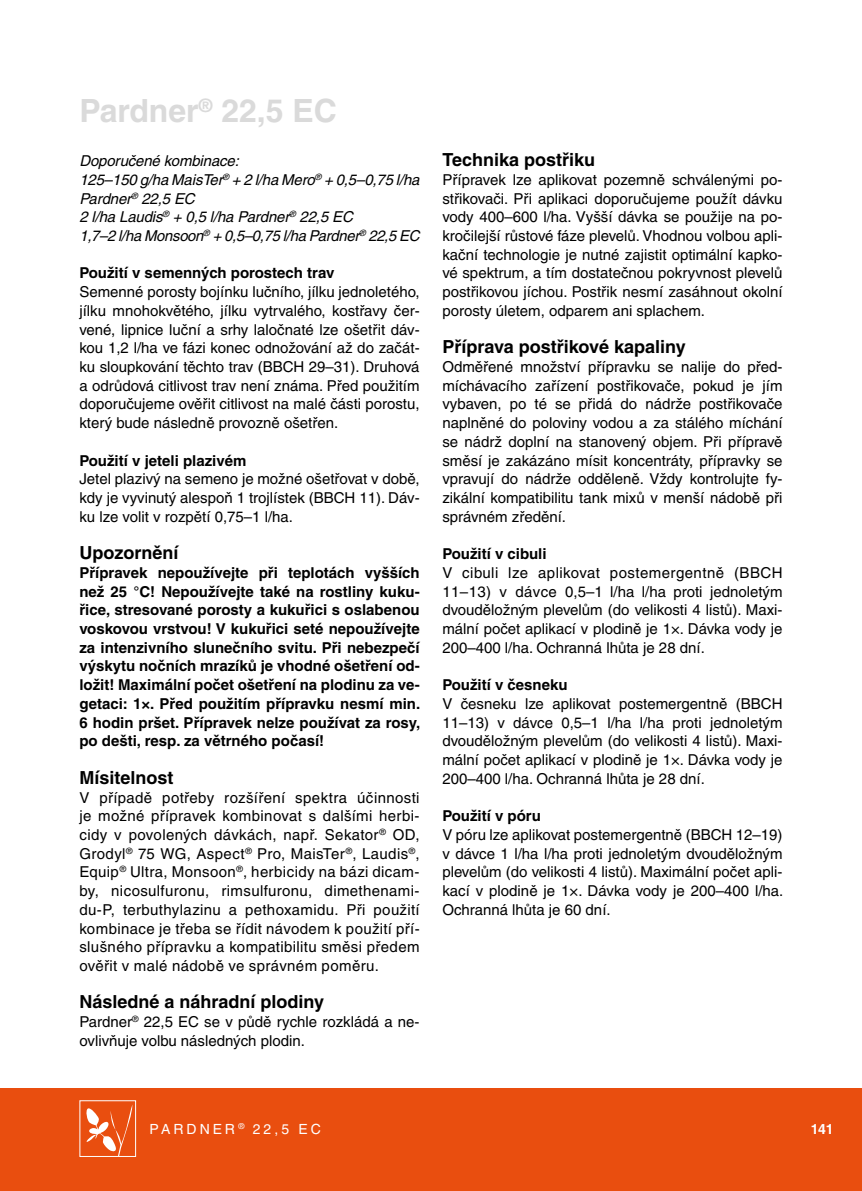
<style>
.page{position:relative;width:862px;height:1191px;background:#fff}
.page>*{position:absolute;margin:0;border:0;box-sizing:border-box;transform-origin:0 0}
.t1{font:700 32px "Helvetica CE";color:#dadada}
.t2{font:700 18px "Helvetica CE";color:#000}
.t3{font:15px/18.8px "Helvetica CE";color:#000;text-align:justify}
.t4{font:700 15px/18.8px "Helvetica CE";color:#000;text-align:justify}
.t5{font:italic 15px/18.8px "Helvetica CE";letter-spacing:-.01em;color:#000}
.t6{font:14px "Helvetica CE";letter-spacing:.215em;color:#fff}
.t7{font:700 14px "Helvetica CE";color:#fff}
</style>
<div class="page">
<div style="left:0;top:1089px;width:862px;height:102px;background:#e94e0f"></div>
<svg style="left:86px;top:1106px;width:46px;height:49px"></svg>
<div style="left:79px;top:1100px;width:57px;height:57px;border:1px solid #fff"></div>
<h1 class="t1" style="left:79px;top:92px;width:259px">Pardner<sup>®</sup> 22,5 EC</h1>
<p class="t5" style="left:79px;top:151px;width:342px">Doporučené kombinace:<br>125–150 g/ha MaisTer<sup>®</sup> + 2 l/ha Mero<sup>®</sup> + 0,5–0,75 l/ha Pardner<sup>®</sup> 22,5 EC<br>2 l/ha Laudis<sup>®</sup> + 0,5 l/ha Pardner<sup>®</sup> 22,5 EC<br>1,7–2 l/ha Monsoon<sup>®</sup> + 0,5–0,75 l/ha Pardner<sup>®</sup> 22,5 EC</p>
<p class="t4" style="left:79px;top:264px;width:257px">Použití v semenných porostech trav</p>
<p class="t3" style="left:79px;top:282px;width:342px">Semenné porosty bojínku lučního, jílku jednoletého, jílku mnohokvětého, jílku vytrvalého, kostřavy čer&shy;vené, lipnice luční a srhy laločnaté lze ošetřit dáv&shy;kou 1,2 l/ha ve fázi konec odnožování až do začát&shy;ku sloupkování těchto trav (BBCH 29–31). Druhová a odrůdová citlivost trav není známa. Před použitím doporučujeme ověřit citlivost na malé části porostu, který bude následně provozně ošetřen.</p>
<p class="t4" style="left:79px;top:451px;width:168px">Použití v jeteli plazivém</p>
<p class="t3" style="left:79px;top:469px;width:342px">Jetel plazivý na semeno je možné ošetřovat v době, kdy je vyvinutý alespoň 1 trojlístek (BBCH 11). Dáv&shy;ku lze volit v rozpětí 0,75–1 l/ha.</p>
<p class="t2" style="left:79px;top:542px;width:101px">Upozornění</p>
<p class="t4" style="left:79px;top:563px;width:342px">Přípravek nepoužívejte při teplotách vyšších než 25 °C! Nepoužívejte také na rostliny kuku&shy;řice, stresované porosty a kukuřici s oslabenou voskovou vrstvou! V kukuřici seté nepoužívejte za intenzivního slunečního svitu. Při nebezpečí výskytu nočních mrazíků je vhodné ošetření od&shy;ložit! Maximální počet ošetření na plodinu za ve&shy;getaci: 1×. Před použitím přípravku nesmí min.<br>6 hodin pršet. Přípravek nelze používat za rosy, po dešti, resp. za větrného počasí!</p>
<p class="t2" style="left:79px;top:767px;width:96px">Mísitelnost</p>
<p class="t3" style="left:79px;top:788px;width:342px">V případě potřeby rozšíření spektra účinnosti je možné přípravek kombinovat s dalšími herbi&shy;cidy v povolených dávkách, např. Sekator<sup>®</sup> OD, Grodyl<sup>®</sup> 75 WG, Aspect<sup>®</sup> Pro, MaisTer<sup>®</sup>, Laudis<sup>®</sup>, Equip<sup>®</sup> Ultra, Monsoon<sup>®</sup>, herbicidy na bázi dicam&shy;by, nicosulfuronu, rimsulfuronu, dimethenami&shy;du-P, terbuthylazinu a pethoxamidu. Při použití kombinace je třeba se řídit návodem k použití pří&shy;slušného přípravku a kompatibilitu směsi předem ověřit v malé nádobě ve správném poměru.</p>
<p class="t2" style="left:79px;top:991px;width:246px">Následné a náhradní plodiny</p>
<p class="t3" style="left:79px;top:1012px;width:340px">Pardner<sup>®</sup> 22,5 EC se v půdě rychle rozkládá a ne&shy;ovlivňuje volbu následných plodin.</p>
<p class="t2" style="left:442px;top:149px;width:154px">Technika postřiku</p>
<p class="t3" style="left:442px;top:170px;width:342px">Přípravek lze aplikovat pozemně schválenými po&shy;střikovači. Při aplikaci doporučujeme použít dávku vody 400–600 l/ha. Vyšší dávka se použije na po&shy;kročilejší růstové fáze plevelů. Vhodnou volbou apli&shy;kační technologie je nutné zajistit optimální kapko&shy;vé spektrum, a tím dostatečnou pokryvnost plevelů postřikovou jíchou. Postřik nesmí zasáhnout okolní porosty úletem, odparem ani splachem.</p>
<p class="t2" style="left:442px;top:336px;width:245px">Příprava postřikové kapaliny</p>
<p class="t3" style="left:442px;top:357px;width:342px">Odměřené množství přípravku se nalije do před&shy;míchávacího zařízení postřikovače, pokud je jím vybaven, po té se přidá do nádrže postřikovače naplněné do poloviny vodou a za stálého míchání se nádrž doplní na stanovený objem. Při přípravě směsí je zakázáno mísit koncentráty, přípravky se vpravují do nádrže odděleně. Vždy kontrolujte fy&shy;zikální kompatibilitu tank mixů v menší nádobě při správném zředění.</p>
<p class="t4" style="left:442px;top:544px;width:106px">Použití v cibuli</p>
<p class="t3" style="left:442px;top:563px;width:342px">V cibuli lze aplikovat postemergentně (BBCH 11–13) v dávce 0,5–1 l/ha l/ha proti jednoletým dvouděložným plevelům (do velikosti 4 listů). Maxi&shy;mální počet aplikací v plodině je 1×. Dávka vody je 200–400 l/ha. Ochranná lhůta je 28 dní.</p>
<p class="t4" style="left:442px;top:675px;width:127px">Použití v česneku</p>
<p class="t3" style="left:442px;top:694px;width:342px">V česneku lze aplikovat postemergentně (BBCH 11–13) v dávce 0,5–1 l/ha l/ha proti jednoletým dvouděložným plevelům (do velikosti 4 listů). Maxi&shy;mální počet aplikací v plodině je 1×. Dávka vody je 200–400 l/ha. Ochranná lhůta je 28 dní.</p>
<p class="t4" style="left:442px;top:806px;width:100px">Použití v póru</p>
<p class="t3" style="left:442px;top:825px;width:343px">V póru lze aplikovat postemergentně (BBCH 12–19) v dávce 1 l/ha l/ha proti jednoletým dvouděložným plevelům (do velikosti 4 listů). Maximální počet apli&shy;kací v plodině je 1×. Dávka vody je 200–400 l/ha.<br>Ochranná lhůta je 60 dní.</p>
<p class="t6" style="left:150px;top:1121px;width:173px">PARDNER <sup>®</sup> 22,5 EC</p>
<p class="t7" style="left:811px;top:1121px;width:24px">141</p>
</div>
